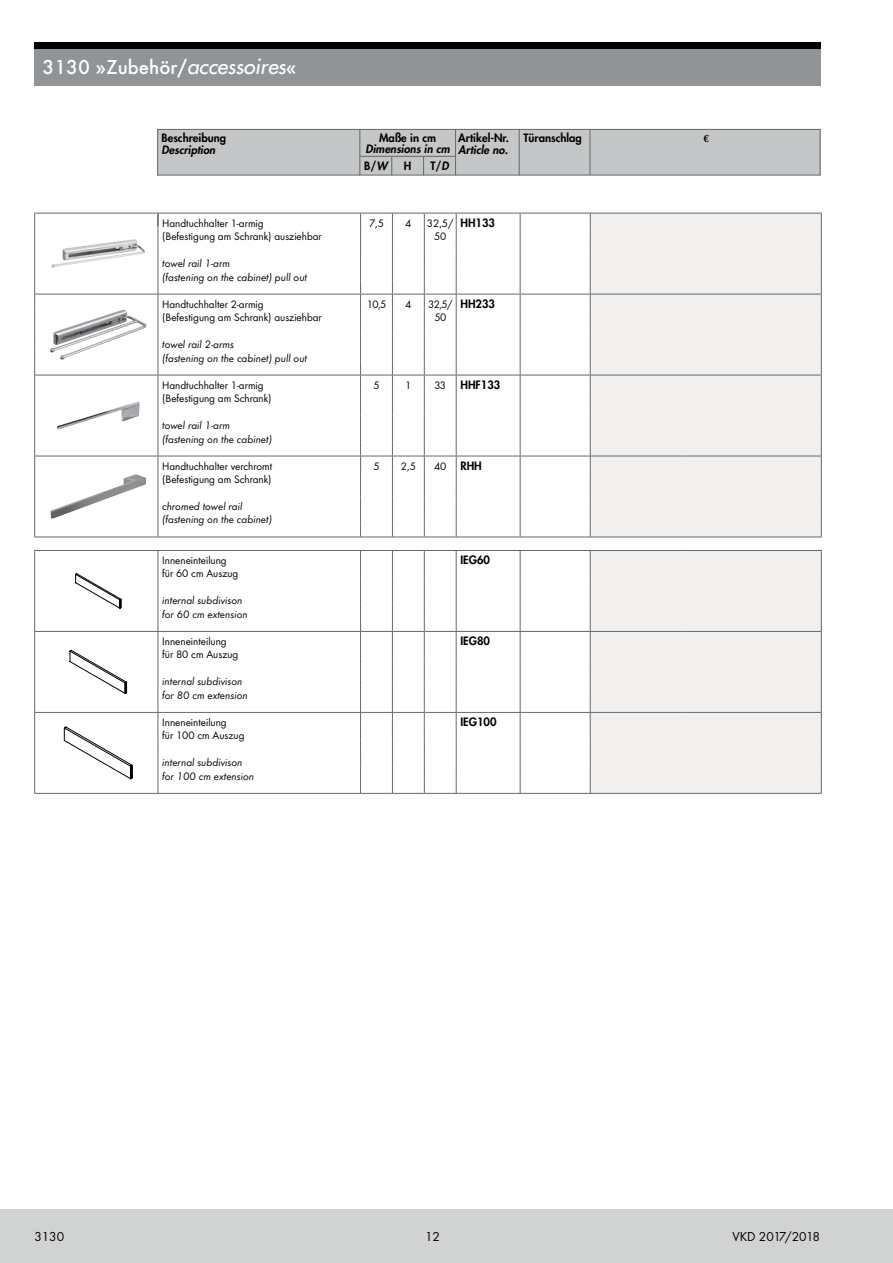
<style>
.page{position:relative;width:893px;height:1263px;background:#fff}
.page>*{position:absolute;margin:0;border:0;box-sizing:border-box;transform-origin:0 0}
.t1{font:500 21px "Futura";color:#fff}
.t2{font:13.5px "Futura Boo";color:#040000}
.t3{font:11.25px "Futura Boo";color:#040000}
.t4{font:11.25px/13.5px "Futura Boo Obl";color:#040000}
.t5{font:800 11.25px "Futura";color:#040000}
.t6{font:italic 800 11.25px/17.2px "Futura";color:#040000}
.s1{font-weight:400;font-style:italic}
.s2{font-style:normal}
.s3{font-style:italic}
.s4{font-family:"Futura";font-weight:800}
.s5{font-family:"Futura Boo";font-weight:400}
</style>
<div class="page">
<div style="left:0;top:1209px;width:893px;height:54px;background:#d0d3d2"></div>
<div style="left:34px;top:47px;width:786px;height:38px;background:#919496"></div>
<div style="left:34px;top:43px;width:786px;height:6px;background:#040000"></div>
<div style="left:157px;top:129px;width:663px;height:46px;background:#c4c6c7"></div>
<hr style="left:157px;top:175px;width:663px;height:1px;background:#656969">
<hr style="left:157px;top:129px;width:1px;height:46px;background:#656969">
<hr style="left:359px;top:129px;width:1px;height:46px;background:#656969">
<svg style="left:391px;top:157px;width:1px;height:18px"></svg>
<svg style="left:423px;top:157px;width:1px;height:18px"></svg>
<hr style="left:455px;top:129px;width:1px;height:46px;background:#656969">
<hr style="left:519px;top:129px;width:1px;height:46px;background:#656969">
<hr style="left:820px;top:130px;width:1px;height:45px;background:#656969">
<hr style="left:157px;top:129px;width:663px;height:1px;background:#656969">
<hr style="left:360px;top:156px;width:95px;height:1px;background:#656969">
<hr style="left:590px;top:129px;width:1px;height:46px;background:#656969">
<div style="left:591px;top:214px;width:230px;height:579px;background:#f1f0ef"></div>
<hr style="left:34px;top:456px;width:124px;height:1px;background:#656969">
<hr style="left:158px;top:456px;width:203px;height:1px;background:#656969">
<hr style="left:361px;top:456px;width:31px;height:1px;background:#656969">
<hr style="left:392px;top:456px;width:32px;height:1px;background:#656969">
<hr style="left:424px;top:456px;width:32px;height:1px;background:#656969">
<hr style="left:456px;top:456px;width:64px;height:1px;background:#656969">
<hr style="left:520px;top:456px;width:164px;height:1px;background:#656969">
<hr style="left:684px;top:456px;width:138px;height:1px;background:#656969">
<hr style="left:34px;top:294px;width:124px;height:1px;background:#656969">
<hr style="left:158px;top:294px;width:202px;height:1px;background:#656969">
<hr style="left:360px;top:294px;width:32px;height:1px;background:#656969">
<hr style="left:392px;top:294px;width:32px;height:1px;background:#656969">
<hr style="left:424px;top:294px;width:32px;height:1px;background:#656969">
<hr style="left:456px;top:294px;width:64px;height:1px;background:#656969">
<hr style="left:520px;top:294px;width:164px;height:1px;background:#656969">
<hr style="left:684px;top:294px;width:138px;height:1px;background:#656969">
<hr style="left:34px;top:213px;width:124px;height:1px;background:#656969">
<hr style="left:34px;top:375px;width:124px;height:1px;background:#656969">
<svg style="left:34px;top:214px;width:1px;height:323px"></svg>
<hr style="left:34px;top:537px;width:124px;height:1px;background:#656969">
<hr style="left:34px;top:550px;width:124px;height:1px;background:#656969">
<svg style="left:158px;top:214px;width:1px;height:323px"></svg>
<svg style="left:392px;top:214px;width:1px;height:323px"></svg>
<svg style="left:424px;top:214px;width:1px;height:323px"></svg>
<svg style="left:456px;top:214px;width:1px;height:323px"></svg>
<svg style="left:590px;top:214px;width:1px;height:323px"></svg>
<svg style="left:360px;top:214px;width:1px;height:323px"></svg>
<hr style="left:34px;top:631px;width:124px;height:1px;background:#656969">
<hr style="left:34px;top:712px;width:124px;height:1px;background:#656969">
<svg style="left:34px;top:551px;width:1px;height:242px"></svg>
<hr style="left:34px;top:793px;width:124px;height:1px;background:#656969">
<svg style="left:158px;top:551px;width:1px;height:242px"></svg>
<svg style="left:360px;top:551px;width:1px;height:242px"></svg>
<svg style="left:392px;top:551px;width:1px;height:242px"></svg>
<svg style="left:424px;top:551px;width:1px;height:242px"></svg>
<svg style="left:456px;top:551px;width:1px;height:242px"></svg>
<svg style="left:590px;top:551px;width:1px;height:242px"></svg>
<svg style="left:821px;top:214px;width:1px;height:323px"></svg>
<svg style="left:821px;top:551px;width:1px;height:242px"></svg>
<hr style="left:158px;top:213px;width:266px;height:1px;background:#656969">
<hr style="left:424px;top:213px;width:260px;height:1px;background:#656969">
<hr style="left:684px;top:213px;width:138px;height:1px;background:#656969">
<hr style="left:158px;top:375px;width:266px;height:1px;background:#656969">
<hr style="left:424px;top:375px;width:260px;height:1px;background:#656969">
<hr style="left:684px;top:375px;width:138px;height:1px;background:#656969">
<hr style="left:158px;top:537px;width:266px;height:1px;background:#656969">
<hr style="left:424px;top:537px;width:260px;height:1px;background:#656969">
<hr style="left:684px;top:537px;width:138px;height:1px;background:#656969">
<hr style="left:158px;top:550px;width:266px;height:1px;background:#656969">
<hr style="left:424px;top:550px;width:260px;height:1px;background:#656969">
<hr style="left:684px;top:550px;width:138px;height:1px;background:#656969">
<hr style="left:158px;top:631px;width:266px;height:1px;background:#656969">
<hr style="left:424px;top:631px;width:260px;height:1px;background:#656969">
<hr style="left:684px;top:631px;width:138px;height:1px;background:#656969">
<hr style="left:158px;top:712px;width:266px;height:1px;background:#656969">
<hr style="left:424px;top:712px;width:260px;height:1px;background:#656969">
<hr style="left:684px;top:712px;width:138px;height:1px;background:#656969">
<hr style="left:158px;top:793px;width:266px;height:1px;background:#656969">
<hr style="left:424px;top:793px;width:260px;height:1px;background:#656969">
<hr style="left:684px;top:793px;width:138px;height:1px;background:#656969">
<svg style="left:520px;top:214px;width:1px;height:323px"></svg>
<svg style="left:520px;top:551px;width:1px;height:242px"></svg>
<img style="left:51px;top:239px;width:94px;height:29px">
<img style="left:50px;top:310px;width:96px;height:50px">
<img style="left:57px;top:402px;width:83px;height:28px">
<img style="left:50px;top:474px;width:96px;height:45px">
<svg style="left:75px;top:574px;width:47px;height:35px"></svg>
<svg style="left:70px;top:650px;width:57px;height:44px"></svg>
<svg style="left:64px;top:727px;width:69px;height:52px"></svg>
<h1 class="t1" style="left:43px;top:55px;width:256px">3130 »Zubehör/<span class="s1">accessoires</span>«</h1>
<p class="t5" style="left:161px;top:133px;width:66px">Beschreibung</p>
<p class="t5" style="left:379px;top:132px;width:58px">Maße in cm</p>
<p class="t5" style="left:458px;top:133px;width:52px">Artikel-Nr.</p>
<p class="t5" style="left:523px;top:133px;width:60px">Türanschlag</p>
<p class="t6" style="left:161px;top:142px;width:55px">Description</p>
<p class="t6" style="left:364px;top:141px;width:145px">Dimensions in cm Article no.<br><span class="s2">B/</span>W</p>
<p class="t5" style="left:404px;top:161px;width:9px">H</p>
<p class="t5" style="left:430px;top:161px;width:20px">T/<span class="s3">D</span></p>
<p class="t3" style="left:162px;top:219px;width:103px">Handtuchhalter 1-armig</p>
<p class="t3" style="left:369px;top:219px;width:16px">7,5</p>
<p class="t3" style="left:405px;top:219px;width:8px">4</p>
<p class="t3" style="left:427px;top:219px;width:70px">32,5/ <span class="s4">HH133</span></p>
<p class="t3" style="left:162px;top:232px;width:161px">(Befestigung am Schrank) ausziehbar</p>
<p class="t3" style="left:434px;top:232px;width:14px">50</p>
<p class="t4" style="left:162px;top:258px;width:146px">towel rail 1-arm<br>(fastening on the cabinet) pull out</p>
<p class="t3" style="left:162px;top:300px;width:103px">Handtuchhalter 2-armig</p>
<p class="t3" style="left:367px;top:300px;width:21px">10,5</p>
<p class="t3" style="left:405px;top:300px;width:8px">4</p>
<p class="t3" style="left:428px;top:300px;width:69px">32,5/ <span class="s4">HH233</span></p>
<p class="t3" style="left:162px;top:313px;width:161px">(Befestigung am Schrank) ausziehbar</p>
<p class="t3" style="left:434px;top:313px;width:13px">50</p>
<p class="t4" style="left:162px;top:339px;width:146px">towel rail 2-arms<br>(fastening on the cabinet) pull out</p>
<p class="t3" style="left:162px;top:380px;width:103px">Handtuchhalter 1-armig</p>
<p class="t3" style="left:373px;top:380px;width:8px">5</p>
<p class="t3" style="left:405px;top:380px;width:8px">1</p>
<p class="t3" style="left:434px;top:380px;width:13px">33</p>
<p class="t5" style="left:460px;top:379px;width:41px">HHF133</p>
<p class="t3" style="left:162px;top:394px;width:111px">(Befestigung am Schrank)</p>
<p class="t4" style="left:162px;top:420px;width:111px">towel rail 1-arm (fastening on the cabinet)</p>
<p class="t3" style="left:162px;top:461px;width:111px">Handtuchhalter verchromt</p>
<p class="t3" style="left:373px;top:461px;width:8px">5</p>
<p class="t3" style="left:401px;top:461px;width:16px">2,5</p>
<p class="t5" style="left:434px;top:460px;width:49px"><span class="s5">40</span> RHH</p>
<p class="t3" style="left:162px;top:475px;width:111px">(Befestigung am Schrank)</p>
<p class="t4" style="left:162px;top:500px;width:111px">chromed towel rail (fastening on the cabinet)</p>
<p class="t3" style="left:162px;top:556px;width:66px">Inneneinteilung</p>
<p class="t5" style="left:460px;top:554px;width:31px">IEG60</p>
<p class="t3" style="left:162px;top:569px;width:78px">für 60 cm Auszug</p>
<p class="t4" style="left:162px;top:595px;width:87px">internal subdivison for 60 cm extension</p>
<p class="t3" style="left:162px;top:637px;width:66px">Inneneinteilung</p>
<p class="t5" style="left:460px;top:635px;width:31px">IEG80</p>
<p class="t3" style="left:162px;top:650px;width:78px">für 80 cm Auszug</p>
<p class="t4" style="left:162px;top:676px;width:87px">internal subdivison for 80 cm extension</p>
<p class="t3" style="left:162px;top:718px;width:66px">Inneneinteilung</p>
<p class="t5" style="left:460px;top:716px;width:38px">IEG100</p>
<p class="t3" style="left:162px;top:731px;width:84px">für 100 cm Auszug</p>
<p class="t4" style="left:162px;top:757px;width:93px">internal subdivison for 100 cm extension</p>
<p class="t2" style="left:34px;top:1231px;width:31px">3130</p>
<p class="t2" style="left:425px;top:1231px;width:16px">12</p>
<p class="t2" style="left:732px;top:1231px;width:89px">VKD 2017/2018</p>
</div>
